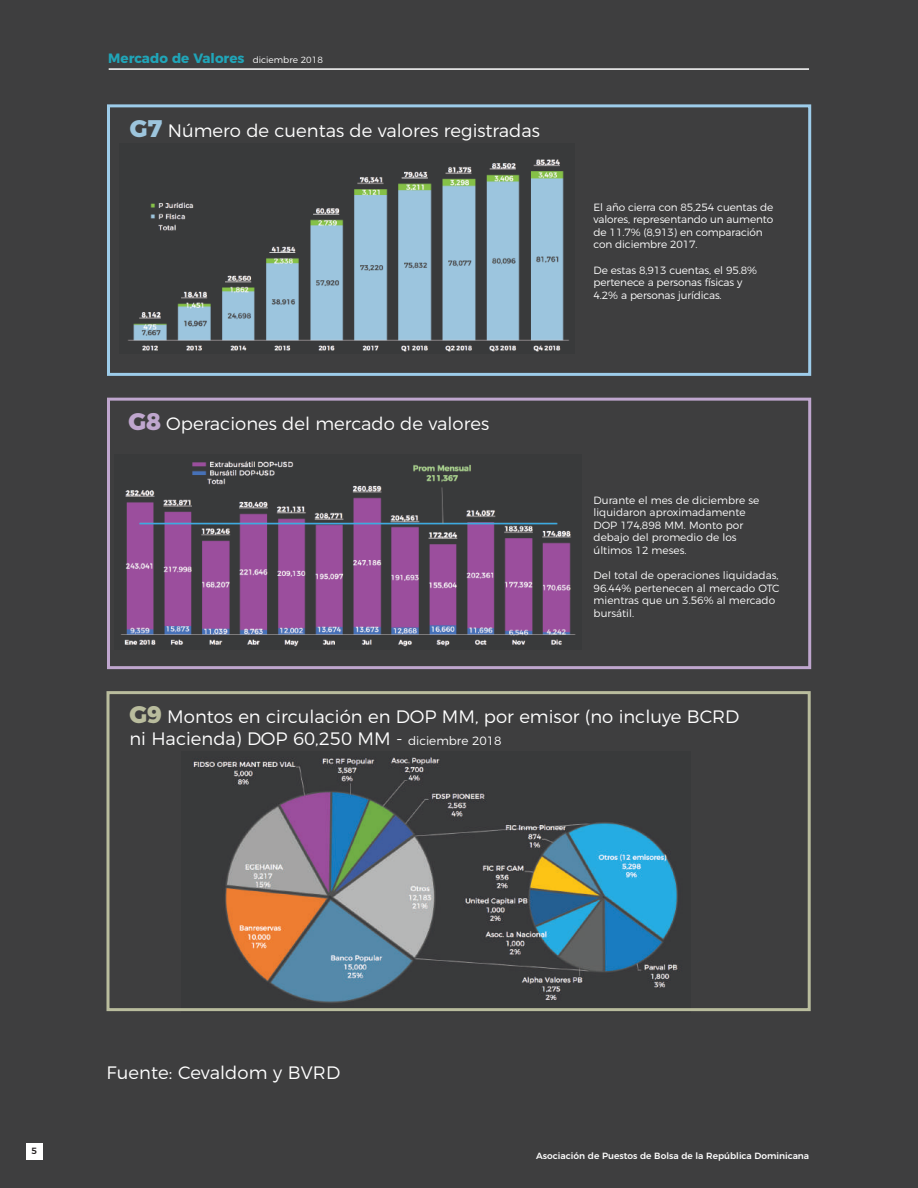
<style>
.page{position:relative;width:918px;height:1188px;background:#3e3e3f}
.page>*{position:absolute;margin:0;border:0;box-sizing:border-box;transform-origin:0 0}
.t1{font:300 18px/21.6px "Montserrat";color:#fff}
.t2{font:700 13.5px "Montserrat";color:#20a5b8}
.t3{font:300 10.5px/12.6px "Montserrat";letter-spacing:-.005em;color:#fff}
.t4{font:500 9px "Montserrat";color:#fff}
.t5{font:500 9px "Montserrat";color:#231f20}
.s1{font-weight:300;font-size:9px;color:#fff}
.s2{font-weight:800;font-size:24px;color:#9dc5dd}
.s3{font-weight:800;font-size:24px;color:#bfa6ce}
.s4{font-weight:800;font-size:24px;color:#b9bc9d}
.s5{font-size:12px}
</style>
<div class="page">
<img style="left:181px;top:757px;width:510px;height:255px">
<div style="left:26px;top:1143px;width:17px;height:17px;background:#fff"></div>
<hr style="left:109px;top:68px;width:700px;height:2px;background:#fff">
<div style="left:106px;top:691px;width:705px;height:320px;border:3px solid #b9bc9d"></div>
<div style="left:107px;top:104px;width:704px;height:272px;border:3px solid #9dccea"></div>
<div style="left:107px;top:398px;width:704px;height:271px;border:3px solid #bfa6ce"></div>
<img style="left:128px;top:159px;width:441px;height:193px">
<div style="left:128px;top:148px;width:232px;height:21px;background:#393a3b"></div>
<img style="left:121px;top:461px;width:455px;height:186px">
<p class="t2" style="left:108px;top:47px;width:216px">Mercado de Valores <span class="s1">diciembre 2018</span></p>
<h1 class="t1" style="left:130px;top:118px;width:412px"><span class="s2">G7</span> Número de cuentas de valores registradas</h1>
<h1 class="t1" style="left:128px;top:411px;width:362px"><span class="s3">G8</span> Operaciones del mercado de valores</h1>
<p class="t3" style="left:594px;top:200px;width:181px">El año cierra con 85,254 cuentas de valores, representando un aumento de 11.7% (8,913) en comparación con diciembre 2017.</p>
<p class="t3" style="left:594px;top:263px;width:165px">De estas 8,913 cuentas, el 95.8% pertenece a personas físicas y<br>4.2% a personas jurídicas.</p>
<p class="t3" style="left:594px;top:493px;width:167px">Durante el mes de diciembre se liquidaron aproximadamente<br>DOP 174,898 MM. Monto por debajo del promedio de los últimos 12 meses.</p>
<p class="t3" style="left:594px;top:568px;width:188px">Del total de operaciones liquidadas,<br>96.44% pertenecen al mercado OTC mientras que un 3.56% al mercado bursátil.</p>
<h1 class="t1" style="left:129px;top:705px;width:612px"><span class="s4">G9</span> Montos en circulación en DOP MM, por emisor (no incluye BCRD ni Hacienda) DOP 60,250 MM - <span class="s5">diciembre 2018</span></h1>
<p class="t5" style="left:32px;top:1143px;width:7px">5</p>
<h1 class="t1" style="left:107px;top:1061px;width:235px">Fuente: Cevaldom y BVRD</h1>
<p class="t4" style="left:536px;top:1149px;width:275px">Asociación de Puestos de Bolsa de la República Dominicana</p>
</div>
